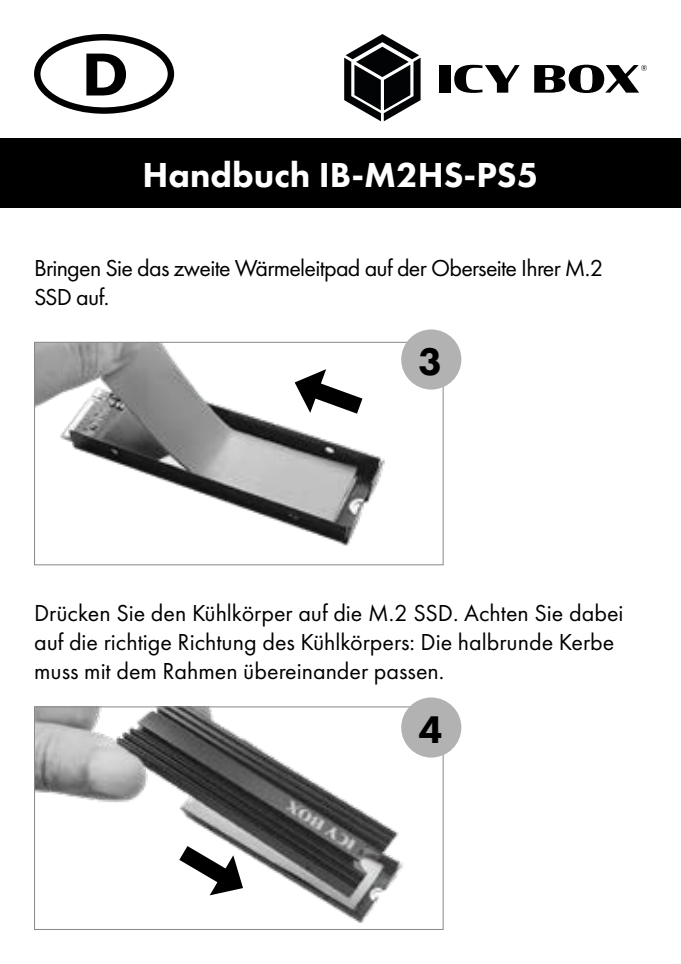
<style>
.page{position:relative;width:681px;height:964px;background:#fff}
.page>*{position:absolute;margin:0;border:0;box-sizing:border-box;transform-origin:0 0}
.t1{font:800 40px "Futura PT";color:#000}
.t2{font:800 36px "Futura PT";color:#fff}
.t3{font:24px/28.8px "Futura PT";color:#000}
.t4{font:24px/28.8px "Futura PT";letter-spacing:-.03em;color:#000}
</style>
<div class="page">
<div style="left:439px;top:65px;width:11px;height:28px;background:#000"></div>
<svg style="left:454px;top:65px;width:65px;height:28px"></svg>
<svg style="left:534px;top:65px;width:112px;height:28px"></svg>
<svg style="left:344px;top:34px;width:76px;height:87px"></svg>
<img style="left:36px;top:344px;width:405px;height:202px">
<div style="left:34px;top:342px;width:409px;height:223px;border:1px solid #878787"></div>
<div style="left:401px;top:329px;width:60px;height:60px;background:#b3b2b2;border-radius:50%"></div>
<img style="left:36px;top:708px;width:405px;height:215px">
<div style="left:34px;top:706px;width:409px;height:224px;border:1px solid #878787"></div>
<div style="left:401px;top:697px;width:60px;height:60px;background:#b3b2b2;border-radius:50%"></div>
<div style="left:0;top:138px;width:680px;height:69px;background:#000"></div>
<div style="left:34px;top:34px;width:140px;height:80px;border:6px solid #000;border-radius:50%"></div>
<svg style="left:86px;top:54px;width:40px;height:41px"></svg>
<svg style="left:291px;top:368px;width:89px;height:59px"></svg>
<svg style="left:161px;top:831px;width:88px;height:70px"></svg>
<h2 class="t2" style="left:142px;top:152px;width:397px">Handbuch IB-M2HS-PS5</h2>
<p class="t4" style="left:34px;top:253px;width:570px">Bringen Sie das zweite Wärmeleitpad auf der Oberseite Ihrer M.2<br>SSD auf.</p>
<h1 class="t1" style="left:418px;top:336px;width:25px">3</h1>
<p class="t3" style="left:34px;top:599px;width:590px">Drücken Sie den Kühlkörper auf die M.2 SSD. Achten Sie dabei auf die richtige Richtung des Kühlkörpers: Die halbrunde Kerbe muss mit dem Rahmen übereinander passen.</p>
<h1 class="t1" style="left:418px;top:704px;width:25px">4</h1>
</div>
